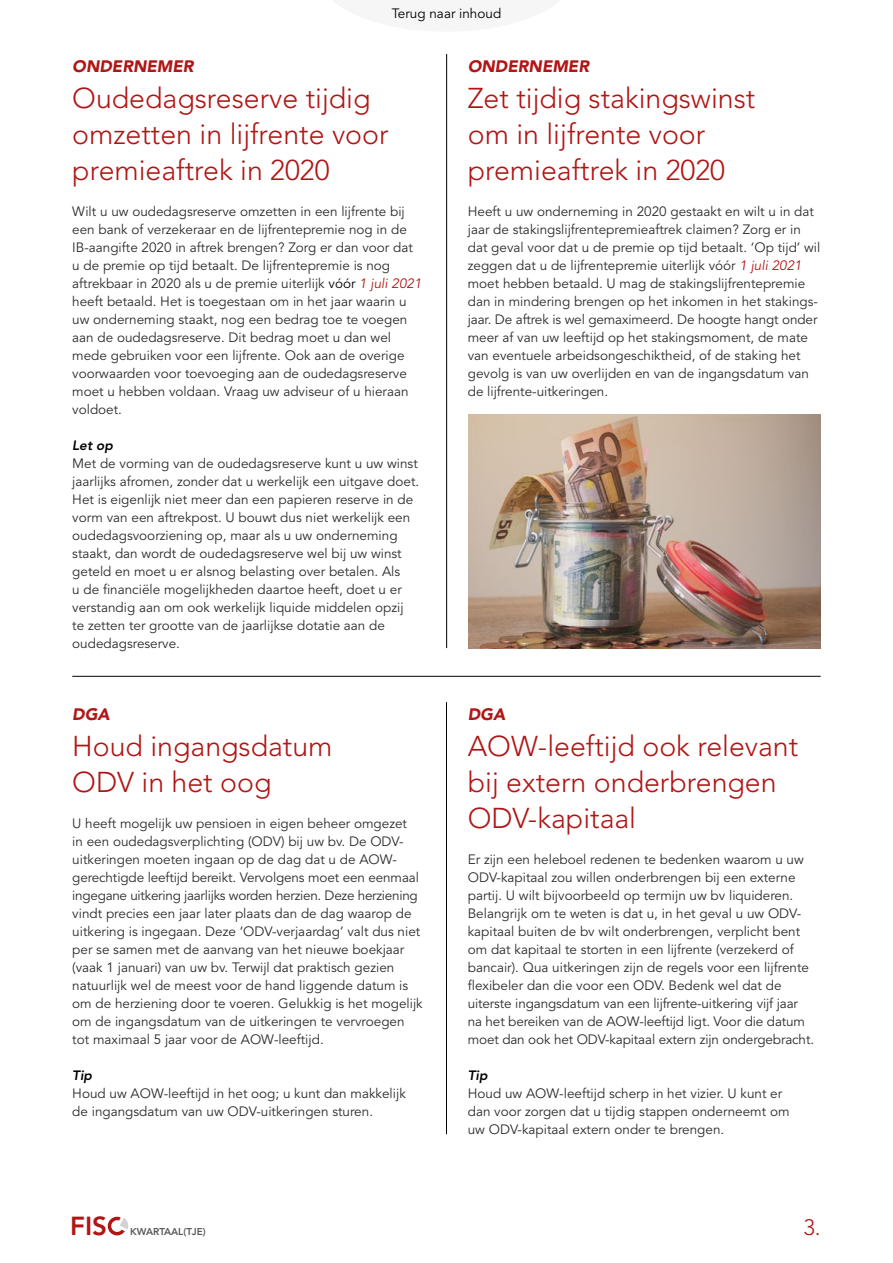
<style>
.page{position:relative;width:893px;height:1263px;background:#fff}
.page>*{position:absolute;margin:0;border:0;box-sizing:border-box;transform-origin:0 0}
.t1{font:300 28.5px/36px "Avenir LT";color:#af1615}
.t2{font:800 25.95px "Avenir LT";color:#af1615}
.t3{font:300 22.2px "Avenir LT";color:#af1615}
.t4{font:italic 900 16.5px "Avenir LT";color:#af1615}
.t5{font:13.5px/18px "Avenir LT";color:#2c2c2c}
.t6{font:13.5px "Avenir LT";color:#000}
.t7{font:italic 800 13.5px "Avenir LT";color:#000}
.t8{font:800 9.9px "Avenir LT";color:#575756}
.s1{font-style:italic;color:#af1615}
.s2{color:#000}
</style>
<div class="page">
<div style="left:108px;top:1217px;width:18px;height:18px;border:3px solid #af1615;border-radius:50%"></div>
<svg style="left:114px;top:1216px;width:14px;height:19px"></svg>
<hr style="left:72px;top:676px;width:749px;height:1px;background:#000">
<hr style="left:446px;top:54px;width:1px;height:594px;background:#000">
<img style="left:468px;top:414px;width:353px;height:234px">
<hr style="left:446px;top:702px;width:1px;height:432px;background:#000">
<p class="t6" style="left:392px;top:5px;width:111px">Terug naar inhoud</p>
<p class="t4" style="left:468px;top:56px;width:123px">ONDERNEMER</p>
<h1 class="t1" style="left:468px;top:80px;width:289px">Zet tijdig stakingswinst om in lijfrente voor premieaftrek in 2020</h1>
<p class="t5" style="left:468px;top:203px;width:354px">Heeft u uw onderneming in 2020 gestaakt en wilt u in dat jaar de stakingslijfrentepremieaftrek claimen? Zorg er in dat geval voor dat u de premie op tijd betaalt. ‘Op tijd’ wil zeggen dat u de lijfrentepremie uiterlijk vóór <span class="s1">1 juli 2021 </span>moet hebben betaald. U mag de stakingslijfrentepremie dan in mindering brengen op het inkomen in het stakings&shy;jaar. De aftrek is wel gemaximeerd. De hoogte hangt onder meer af van uw leeftijd op het stakingsmoment, de mate van eventuele arbeidsongeschiktheid, of de staking het gevolg is van uw overlijden en van de ingangsdatum van de lijfrente-uitkeringen.</p>
<p class="t4" style="left:72px;top:56px;width:123px">ONDERNEMER</p>
<h1 class="t1" style="left:72px;top:80px;width:318px">Oudedagsreserve tijdig omzetten in lijfrente voor premieaftrek in 2020</h1>
<p class="t5" style="left:72px;top:203px;width:351px">Wilt u uw oudedagsreserve omzetten in een lijfrente bij een bank of verzekeraar en de lijfrentepremie nog in de IB-aangifte 2020 in aftrek brengen? Zorg er dan voor dat u de premie op tijd betaalt. De lijfrentepremie is nog aftrekbaar in 2020 als u de premie uiterlijk <span class="s2">vóór</span> <span class="s1">1 juli 2021 </span>heeft betaald. Het is toegestaan om in het jaar waarin u uw onderneming staakt, nog een bedrag toe te voegen aan de oudedagsreserve. Dit bedrag moet u dan wel mede gebruiken voor een lijfrente. Ook aan de overige voorwaarden voor toevoeging aan de oudedagsreserve moet u hebben voldaan. Vraag uw adviseur of u hieraan voldoet.</p>
<p class="t7" style="left:72px;top:437px;width:42px">Let op</p>
<p class="t5" style="left:72px;top:455px;width:348px">Met de vorming van de oudedagsreserve kunt u uw winst jaarlijks afromen, zonder dat u werkelijk een uitgave doet.<br>Het is eigenlijk niet meer dan een papieren reserve in de vorm van een aftrekpost. U bouwt dus niet werkelijk een oudedagsvoorziening op, maar als u uw onderneming staakt, dan wordt de oudedagsreserve wel bij uw winst geteld en moet u er alsnog belasting over betalen. Als<br>u de financiële mogelijkheden daartoe heeft, doet u er verstandig aan om ook werkelijk liquide middelen opzij<br>te zetten ter grootte van de jaarlijkse dotatie aan de oudedagsreserve.</p>
<p class="t4" style="left:72px;top:704px;width:39px">DGA</p>
<h1 class="t1" style="left:72px;top:728px;width:262px">Houd ingangsdatum<br>ODV in het oog</h1>
<p class="t5" style="left:72px;top:815px;width:352px">U heeft mogelijk uw pensioen in eigen beheer omgezet<br>in een oudedagsverplichting (ODV) bij uw bv. De ODV&shy;uitkeringen moeten ingaan op de dag dat u de AOW&shy;gerechtigde leeftijd bereikt. Vervolgens moet een eenmaal ingegane uitkering jaarlijks worden herzien. Deze herziening vindt precies een jaar later plaats dan de dag waarop de uitkering is ingegaan. Deze ‘ODV-verjaardag’ valt dus niet per se samen met de aanvang van het nieuwe boekjaar (vaak 1 januari) van uw bv. Terwijl dat praktisch gezien natuurlijk wel de meest voor de hand liggende datum is om de herziening door te voeren. Gelukkig is het mogelijk om de ingangsdatum van de uitkeringen te vervroegen tot maximaal 5 jaar voor de AOW-leeftijd.</p>
<p class="t7" style="left:72px;top:1067px;width:21px">Tip</p>
<p class="t5" style="left:72px;top:1085px;width:335px">Houd uw AOW-leeftijd in het oog; u kunt dan makkelijk de ingangsdatum van uw ODV-uitkeringen sturen.</p>
<p class="t4" style="left:468px;top:704px;width:39px">DGA</p>
<h1 class="t1" style="left:468px;top:728px;width:332px">AOW-leeftijd ook relevant bij extern onderbrengen<br>ODV-kapitaal</h1>
<p class="t5" style="left:468px;top:851px;width:348px">Er zijn een heleboel redenen te bedenken waarom u uw ODV-kapitaal zou willen onderbrengen bij een externe partij. U wilt bijvoorbeeld op termijn uw bv liquideren.<br>Belangrijk om te weten is dat u, in het geval u uw ODV&shy;kapitaal buiten de bv wilt onderbrengen, verplicht bent om dat kapitaal te storten in een lijfrente (verzekerd of bancair). Qua uitkeringen zijn de regels voor een lijfrente flexibeler dan die voor een ODV. Bedenk wel dat de uiterste ingangsdatum van een lijfrente-uitkering vijf jaar na het bereiken van de AOW-leeftijd ligt. Voor die datum moet dan ook het ODV-kapitaal extern zijn ondergebracht.</p>
<p class="t7" style="left:468px;top:1067px;width:21px">Tip</p>
<p class="t5" style="left:468px;top:1085px;width:323px">Houd uw AOW-leeftijd scherp in het vizier. U kunt er dan voor zorgen dat u tijdig stappen onderneemt om uw ODV-kapitaal extern onder te brengen.</p>
<h2 class="t2" style="left:70px;top:1210px;width:38px">FIS</h2>
<p class="t8" style="left:130px;top:1226px;width:77px">KWARTAAL(TJE)</p>
<h3 class="t3" style="left:803px;top:1214px;width:19px">3.</h3>
</div>
